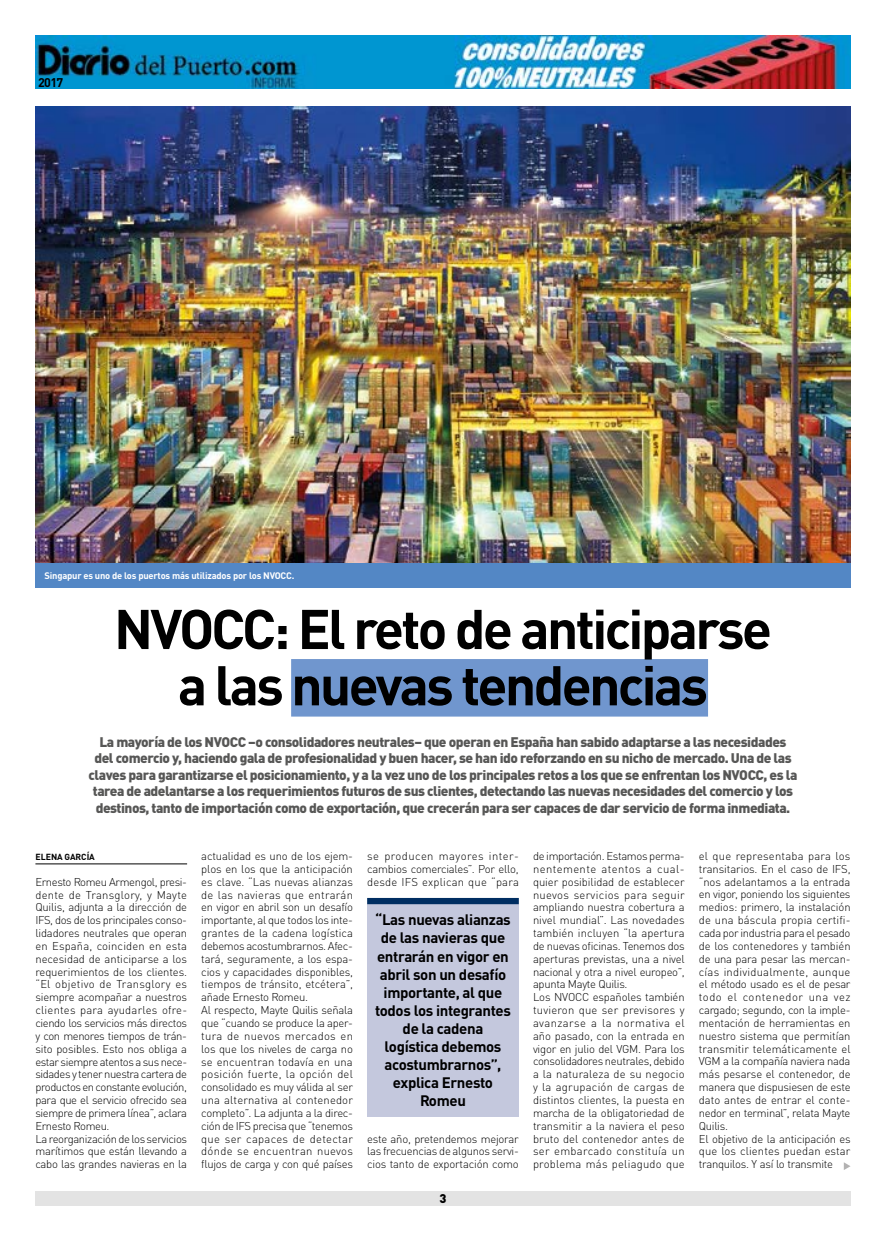
<style>
.page{position:relative;width:886px;height:1241px;background:#fff}
.page>*{position:absolute;margin:0;border:0;box-sizing:border-box;transform-origin:0 0}
.t1{font:700 55px/56.2px "DIN Pro";letter-spacing:-.05em;color:#000;text-align:center}
.t2{font:700 15px/18px "DIN Pro";letter-spacing:-.025em;color:#000;text-align:center}
.t3{font:900 13.75px/16.5px "DIN Pro";letter-spacing:-.035em;color:#575756;text-align:center}
.t4{font:700 12.5px "DIN Pro";color:#000}
.t5{font:900 12.5px "DIN Pro";color:#000}
.t6{font:300 11.25px/12.9px "DIN Pro";letter-spacing:-.015em;color:#000}
.t7{font:700 9.38px "DIN Pro";letter-spacing:-.02em;color:#fff}
.t8{font:700 8.75px "DIN Pro";letter-spacing:-.005em;color:#000}
</style>
<div class="page">
<img style="left:35px;top:35px;width:815px;height:54px">
<div style="left:35px;top:1191px;width:815px;height:14px;background:#e3e3e3"></div>
<div style="left:291px;top:659px;width:417px;height:57px;background:#7096ce"></div>
<hr style="left:35px;top:863px;width:152px;height:1px;background:#000">
<img style="left:35px;top:106px;width:815px;height:457px">
<div style="left:35px;top:563px;width:815px;height:25px;background:#5387c5"></div>
<div style="left:367px;top:904px;width:152px;height:211px;background:#c4c8dd"></div>
<div style="left:367px;top:897px;width:152px;height:7px;background:#002e62"></div>
<svg style="left:844px;top:1162px;width:6px;height:7px"></svg>
<p class="t4" style="left:38px;top:72px;width:27px">2017</p>
<p class="t7" style="left:44px;top:568px;width:251px">Singapur es uno de los puertos más utilizados por los NVOCC.</p>
<h1 class="t1" style="left:114px;top:594px;width:659px">NVOCC: El reto de anticiparse a las nuevas tendencias</h1>
<p class="t3" style="left:89px;top:731px;width:710px">La mayoría de los NVOCC –o consolidadores neutrales– que operan en España han sabido adaptarse a las necesidades del comercio y, haciendo gala de profesionalidad y buen hacer, se han ido reforzando en su nicho de mercado. Una de las claves para garantizarse el posicionamiento, y a la vez uno de los principales retos a los que se enfrentan los NVOCC, es la tarea de adelantarse a los requerimientos futuros de sus clientes, detectando las nuevas necesidades del comercio y los destinos, tanto de importación como de exportación, que crecerán para ser capaces de dar servicio de forma inmediata.</p>
<p class="t8" style="left:36px;top:849px;width:61px">ELENA GARCÍA</p>
<p class="t6" style="left:35px;top:874px;width:153px">Ernesto Romeu Armengol, presi&shy;dente de Transglory, y Mayte<br>Quilis, adjunta a la dirección de<br>IFS, dos de los principales conso&shy;lidadores neutrales que operan en España, coinciden en esta necesidad de anticiparse a los requerimientos de los clientes. “El objetivo de Transglory es siempre acompañar a nuestros clientes para ayudarles ofre&shy;ciendo los servicios más directos y con menores tiempos de trán&shy;sito posibles. Esto nos obliga a estar siempre atentos a sus nece&shy;sidades y tener nuestra cartera de productos en constante evolución, para que el servicio ofrecido sea siempre de primera línea”, aclara<br>Ernesto Romeu.<br>La reorganización de los servicios marítimos que están llevando a cabo las grandes navieras en la</p>
<p class="t6" style="left:533px;top:848px;width:153px">de importación. Estamos perma&shy;nentemente atentos a cual&shy;quier posibilidad de establecer nuevos servicios para seguir ampliando nuestra cobertura a nivel mundial”. Las novedades también incluyen “la apertura de nuevas oficinas. Tenemos dos aperturas previstas, una a nivel nacional y otra a nivel europeo”, apunta Mayte Quilis.<br>Los NVOCC españoles también tuvieron que ser previsores y avanzarse a la normativa el año pasado, con la entrada en vigor en julio del VGM. Para los consolidadores neutrales, debido a la naturaleza de su negocio y la agrupación de cargas de distintos clientes, la puesta en marcha de la obligatoriedad de transmitir a la naviera el peso bruto del contenedor antes de ser embarcado constituía un problema más peliagudo que</p>
<p class="t6" style="left:699px;top:848px;width:153px">el que representaba para los transitarios. En el caso de IFS, “nos adelantamos a la entrada en vigor, poniendo los siguientes medios: primero, la instalación de una báscula propia certifi&shy;cada por industria para el pesado de los contenedores y también de una para pesar las mercan&shy;cías individualmente, aunque el método usado es el de pesar todo el contenedor una vez cargado; segundo, con la imple&shy;mentación de herramientas en nuestro sistema que permitían transmitir telemáticamente el<br>VGM a la compañía naviera nada más pesarse el contenedor, de manera que dispusiesen de este dato antes de entrar el conte&shy;nedor en terminal”, relata Mayte<br>Quilis.<br>El objetivo de la anticipación es que los clientes puedan estar tranquilos. Y así lo transmite</p>
<p class="t6" style="left:201px;top:848px;width:153px">actualidad es uno de los ejem&shy;plos en los que la anticipación es clave. “Las nuevas alianzas de las navieras que entrarán en vigor en abril son un desafío importante, al que todos los inte&shy;grantes de la cadena logística debemos acostumbrarnos. Afec&shy;tará, seguramente, a los espa&shy;cios y capacidades disponibles, tiempos de tránsito, etcétera”, añade Ernesto Romeu.<br>Al respecto, Mayte Quilis señala que “cuando se produce la aper&shy;tura de nuevos mercados en los que los niveles de carga no se encuentran todavía en una posición fuerte, la opción del consolidado es muy válida al ser una alternativa al contenedor completo”. La adjunta a la direc&shy;ción de IFS precisa que “tenemos que ser capaces de detectar dónde se encuentran nuevos flujos de carga y con qué países</p>
<p class="t6" style="left:367px;top:848px;width:153px;text-align:justify">se producen mayores inter&shy;cambios comerciales”. Por ello, desde IFS explican que “para</p>
<h2 class="t2" style="left:375px;top:909px;width:137px">“Las nuevas alianzas de las navieras que entrarán en vigor en abril son un desafío importante, al que todos los integrantes de la cadena logística debemos acostumbrarnos”, explica Ernesto<br>Romeu</h2>
<p class="t6" style="left:367px;top:1130px;width:153px;text-align:justify">este año, pretendemos mejorar las frecuencias de algunos servi&shy;cios tanto de exportación como</p>
<p class="t5" style="left:439px;top:1187px;width:8px">3</p>
</div>
